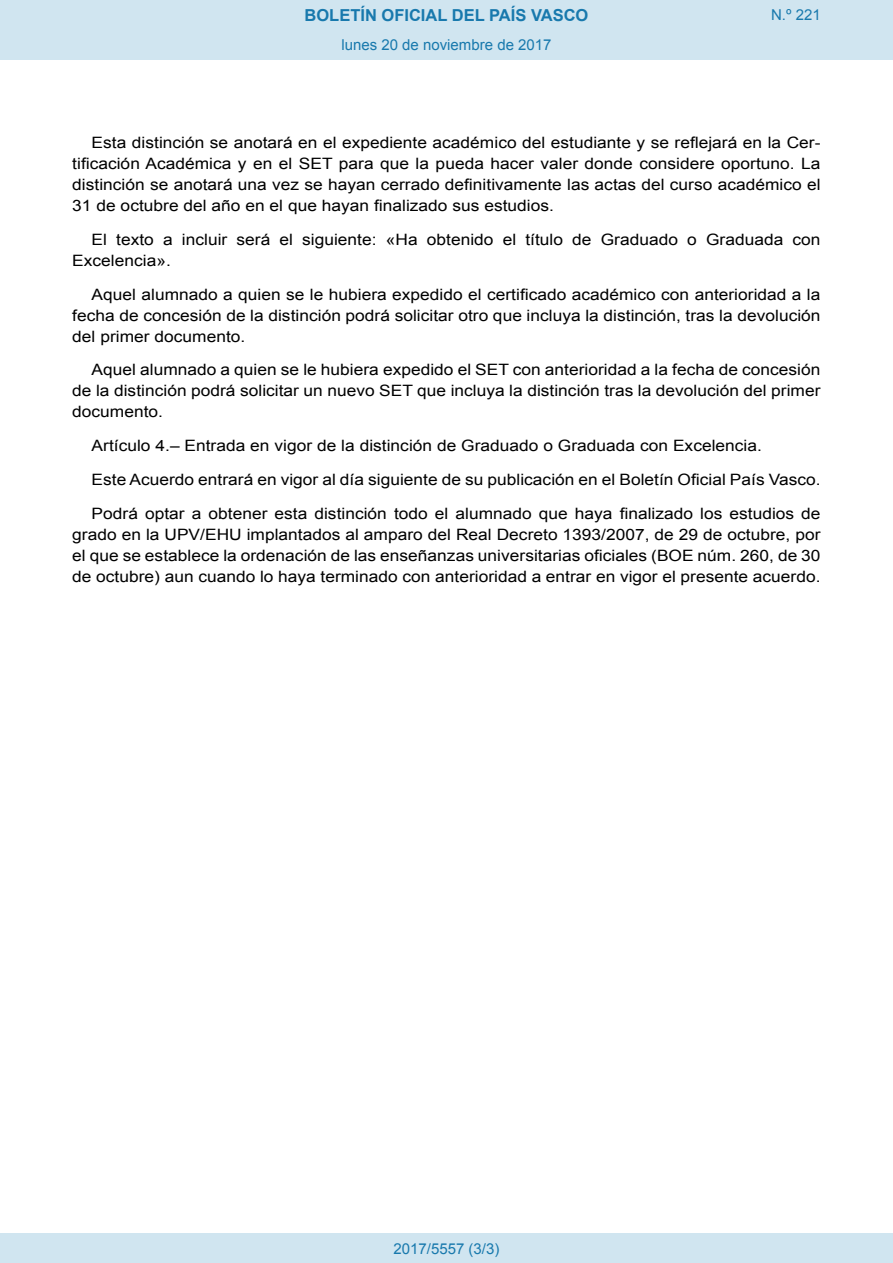
<style>
.page{position:relative;width:893px;height:1263px;background:#fff}
.page>*{position:absolute;margin:0;border:0;box-sizing:border-box;transform-origin:0 0}
.t1{font:700 16.5px "Arial";color:#1879ad}
.BOPVDetalle{font:15.6px/21px "Arial";color:#000;text-align:justify;scale:1.11 1}
.Paginacion_Centro{font:15px "Arial";color:#1879ad}
</style>
<div class="page">
<div style="left:0;top:0;width:893px;height:60px;background:#d0e5f0"></div>
<div style="left:0;top:1233px;width:893px;height:30px;background:#d0e5f0"></div>
<p class="t1" style="left:305px;top:4px;width:285px">BOLETÍN OFICIAL DEL PAÍS VASCO</p>
<p class="Paginacion_Centro" style="left:341px;top:35px;width:212px">lunes 20 de noviembre de 2017</p>
<p class="Paginacion_Centro" style="left:771px;top:5px;width:51px">N.º 221</p>
<p class="BOPVDetalle" style="left:72px;top:132px;width:676px;text-indent:19px">Esta distinción se anotará en el expediente académico del estudiante y se reflejará en la Cer&shy;tificación Académica y en el SET para que la pueda hacer valer donde considere oportuno. La distinción se anotará una vez se hayan cerrado definitivamente las actas del curso académico el 31 de octubre del año en el que hayan finalizado sus estudios.</p>
<p class="BOPVDetalle" style="left:72px;top:229px;width:675px;text-indent:19px">El texto a incluir será el siguiente: «Ha obtenido el título de Graduado o Graduada con<br>Excelencia».</p>
<p class="BOPVDetalle" style="left:72px;top:284px;width:676px;text-indent:19px">Aquel alumnado a quien se le hubiera expedido el certificado académico con anterioridad a la fecha de concesión de la distinción podrá solicitar otro que incluya la distinción, tras la devolución del primer documento.</p>
<p class="BOPVDetalle" style="left:72px;top:360px;width:675px;text-indent:19px">Aquel alumnado a quien se le hubiera expedido el SET con anterioridad a la fecha de concesión de la distinción podrá solicitar un nuevo SET que incluya la distinción tras la devolución del primer documento.</p>
<p class="BOPVDetalle" style="left:92px;top:435px;width:605px">Artículo 4.– Entrada en vigor de la distinción de Graduado o Graduada con Excelencia.</p>
<p class="BOPVDetalle" style="left:92px;top:469px;width:658px">Este Acuerdo entrará en vigor al día siguiente de su publicación en el Boletín Oficial País Vasco.</p>
<p class="BOPVDetalle" style="left:72px;top:503px;width:676px;text-indent:19px">Podrá optar a obtener esta distinción todo el alumnado que haya finalizado los estudios de grado en la UPV/EHU implantados al amparo del Real Decreto 1393/2007, de 29 de octubre, por el que se establece la ordenación de las enseñanzas universitarias oficiales (BOE núm. 260, de 30 de octubre) aun cuando lo haya terminado con anterioridad a entrar en vigor el presente acuerdo.</p>
<p class="Paginacion_Centro" style="left:393px;top:1238px;width:107px">2017/5557 (3/3)</p>
</div>
